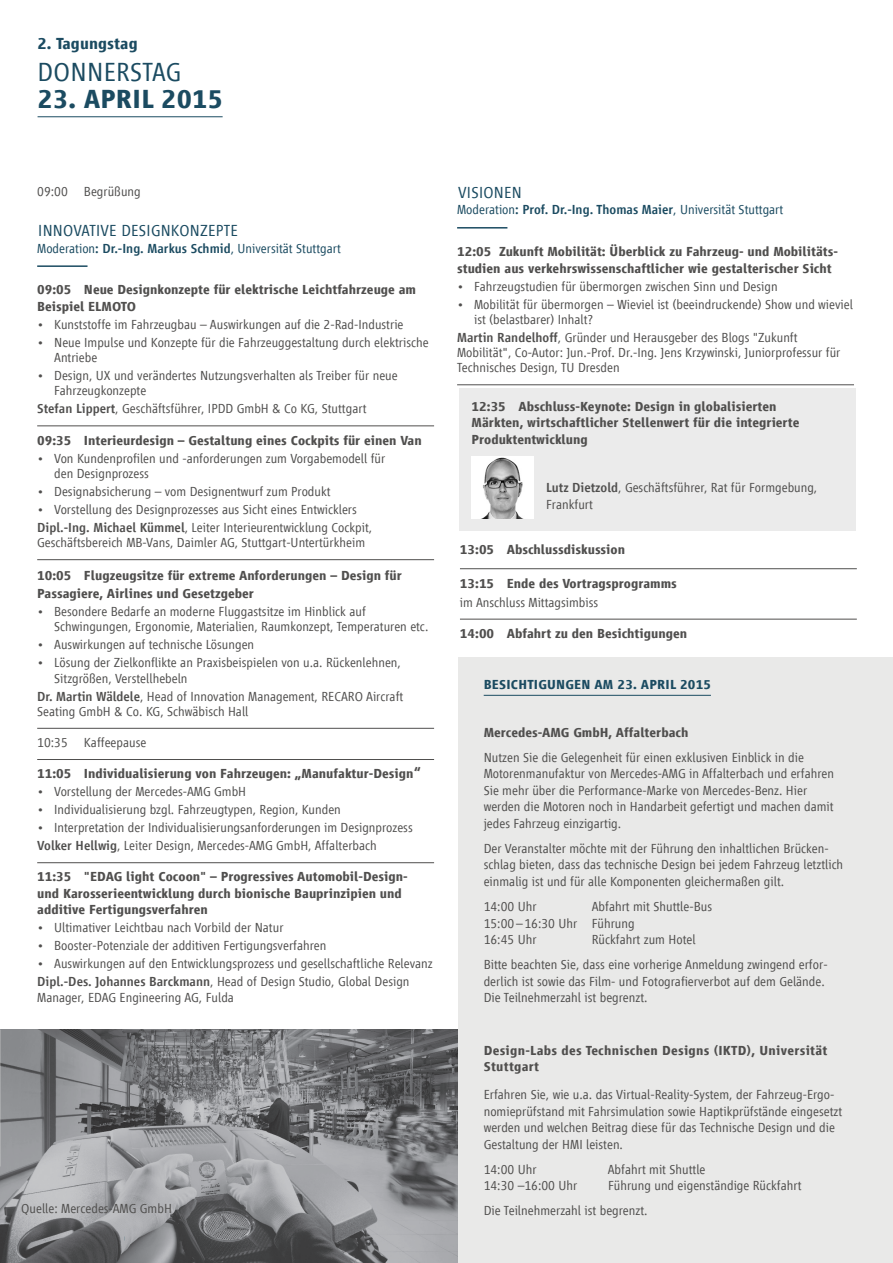
<style>
.page{position:relative;width:893px;height:1263px;background:#fff}
.page>*{position:absolute;margin:0;border:0;box-sizing:border-box;transform-origin:0 0}
.t1{font:700 27px "Vialog LT";letter-spacing:.01em;color:#1b4b61}
.t2{font:300 27px "Vialog LT";letter-spacing:.01em;color:#1b4b61}
.t3{font:300 16.5px "Vialog LT";letter-spacing:.015em;color:#1b4b61}
.t4{font:700 16.5px "Vialog LT";letter-spacing:.005em;color:#1b4b61}
.t5{font:300 13.5px/16.5px "Vialog LT";color:#504f4e}
.t6{font:700 13.5px/16.5px "Vialog LT";color:#504f4e}
.t7{font:300 13.5px "Vialog LT";color:#1b4b61}
.t8{font:700 13.5px/16.5px "Vialog LT";letter-spacing:.02em;color:#504f4e}
.t9{font:700 13.5px "Vialog LT";letter-spacing:.015em;color:#1b4b61}
.s1{font-weight:500}
</style>
<div class="page">
<img style="left:0;top:1029px;width:459px;height:234px">
<hr style="left:37px;top:265px;width:51px;height:2px;background:#1b4b61">
<hr style="left:37px;top:425px;width:397px;height:1px;background:#504f4e">
<hr style="left:37px;top:559px;width:397px;height:1px;background:#504f4e">
<hr style="left:37px;top:728px;width:397px;height:1px;background:#504f4e">
<hr style="left:37px;top:759px;width:397px;height:1px;background:#504f4e">
<hr style="left:37px;top:862px;width:397px;height:1px;background:#504f4e">
<hr style="left:38px;top:116px;width:185px;height:1px;background:#1b4b61">
<hr style="left:457px;top:227px;width:50px;height:2px;background:#1b4b61">
<hr style="left:457px;top:384px;width:397px;height:1px;background:#504f4e">
<div style="left:459px;top:657px;width:434px;height:606px;background:#e9e9e8"></div>
<hr style="left:484px;top:695px;width:227px;height:1px;background:#1b4b61">
<div style="left:459px;top:388px;width:397px;height:143px;background:#ebebeb"></div>
<div style="left:471px;top:456px;width:62px;height:62px;background:#fff"></div>
<img style="left:483px;top:457px;width:40px;height:61px">
<hr style="left:460px;top:568px;width:397px;height:1px;background:#504f4e">
<hr style="left:460px;top:619px;width:397px;height:1px;background:#504f4e">
<p class="t4" style="left:38px;top:34px;width:102px">2. Tagungstag</p>
<h1 class="t2" style="left:38px;top:57px;width:145px">DONNERSTAG</h1>
<h1 class="t1" style="left:38px;top:84px;width:187px">23. APRIL 2015</h1>
<p class="t5" style="left:37px;top:183px;width:105px">09:00 Begrüßung</p>
<p class="t3" style="left:38px;top:222px;width:201px">INNOVATIVE DESIGNKONZEPTE</p>
<p class="t7" style="left:37px;top:241px;width:305px">Moderation<span class="s1">: Dr.-Ing. Markus Schmid</span>, Universität Stuttgart</p>
<p class="t6" style="left:37px;top:282px;width:380px">09:05 Neue Designkonzepte für elektrische Leichtfahrzeuge am<br>Beispiel ELMOTO</p>
<p class="t5" style="left:37px;top:316px;width:368px">• Kunststoffe im Fahrzeugbau – Auswirkungen auf die 2-Rad-Industrie</p>
<p class="t5" style="left:54px;top:335px;width:376px;line-height:15.3px;text-indent:-17px">• Neue Impulse und Konzepte für die Fahrzeuggestaltung durch elektrische<br>Antriebe</p>
<p class="t5" style="left:54px;top:368px;width:345px;line-height:15.3px;text-indent:-17px">• Design, UX und verändertes Nutzungsverhalten als Treiber für neue<br>Fahrzeugkonzepte</p>
<p class="t5" style="left:37px;top:401px;width:331px"><span class="s1">Stefan Lippert</span>, Geschäftsführer, IPDD GmbH &amp; Co KG, Stuttgart</p>
<p class="t6" style="left:37px;top:432px;width:386px">09:35 Interieurdesign – Gestaltung eines Cockpits für einen Van</p>
<p class="t5" style="left:54px;top:450px;width:333px;line-height:15.3px;text-indent:-17px">• Von Kundenprofilen und -anforderungen zum Vorgabemodell für den Designprozess</p>
<p class="t5" style="left:37px;top:483px;width:295px">• Designabsicherung – vom Designentwurf zum Produkt</p>
<p class="t5" style="left:37px;top:500px;width:336px;line-height:18px">• Vorstellung des Designprozesses aus Sicht eines Entwicklers<br><span class="s1">Dipl.-Ing. Michael Kümmel</span>, Leiter Interieurentwicklung Cockpit,</p>
<p class="t5" style="left:37px;top:534px;width:329px">Geschäftsbereich MB-Vans, Daimler AG, Stuttgart-Untertürkheim</p>
<p class="t6" style="left:37px;top:566px;width:366px;line-height:18px">10:05 Flugzeugsitze für extreme Anforderungen – Design für<br>Passagiere, Airlines und Gesetzgeber</p>
<p class="t5" style="left:54px;top:604px;width:376px;line-height:15.3px;text-indent:-17px">• Besondere Bedarfe an moderne Fluggastsitze im Hinblick auf<br>Schwingungen, Ergonomie, Materialien, Raumkonzept, Temperaturen etc.</p>
<p class="t5" style="left:37px;top:636px;width:219px">• Auswirkungen auf technische Lösungen</p>
<p class="t5" style="left:54px;top:655px;width:348px;line-height:15.3px;text-indent:-17px">• Lösung der Zielkonflikte an Praxisbeispielen von u.a. Rückenlehnen,<br>Sitzgrößen, Verstellhebeln</p>
<p class="t5" style="left:37px;top:688px;width:368px;line-height:15.3px"><span class="s1">Dr. Martin Wäldele</span>, Head of Innovation Management, RECARO Aircraft<br>Seating GmbH &amp; Co. KG, Schwäbisch Hall</p>
<p class="t5" style="left:37px;top:734px;width:111px">10:35 Kaffeepause</p>
<p class="t6" style="left:37px;top:765px;width:385px">11:05 Individualisierung von Fahrzeugen: „Manufaktur-Design“</p>
<p class="t5" style="left:37px;top:783px;width:210px">• Vorstellung der Mercedes-AMG GmbH</p>
<p class="t5" style="left:37px;top:801px;width:305px">• Individualisierung bzgl. Fahrzeugtypen, Region, Kunden</p>
<p class="t5" style="left:37px;top:819px;width:377px;line-height:18px">• Interpretation der Individualisierungsanforderungen im Designprozess<br><span class="s1">Volker Hellwig</span>, Leiter Design, Mercedes-AMG GmbH, Affalterbach</p>
<p class="t6" style="left:37px;top:869px;width:372px">11:35 "EDAG light Cocoon" – Progressives Automobil-Design&shy;und Karosserieentwicklung durch bionische Bauprinzipien und additive Fertigungsverfahren</p>
<p class="t5" style="left:37px;top:920px;width:248px">• Ultimativer Leichtbau nach Vorbild der Natur</p>
<p class="t5" style="left:37px;top:938px;width:291px">• Booster-Potenziale der additiven Fertigungsverfahren</p>
<p class="t5" style="left:37px;top:955px;width:397px;line-height:18px">• Auswirkungen auf den Entwicklungsprozess und gesellschaftliche Relevanz<br><span class="s1">Dipl.-Des. Johannes Barckmann</span>, Head of Design Studio, Global Design</p>
<p class="t5" style="left:37px;top:989px;width:198px">Manager, EDAG Engineering AG, Fulda</p>
<p class="t5" style="left:21px;top:1200px;width:152px">Quelle: Mercedes-AMG GmbH</p>
<p class="t3" style="left:458px;top:183px;width:65px">VISIONEN</p>
<p class="t7" style="left:457px;top:202px;width:328px">Moderation<span class="s1">: Prof. Dr.-Ing. Thomas Maier</span>, Universität Stuttgart</p>
<p class="t6" style="left:457px;top:243px;width:382px">12:05 Zukunft Mobilität: Überblick zu Fahrzeug- und Mobilitäts&shy;studien aus verkehrswissenschaftlicher wie gestalterischer Sicht</p>
<p class="t5" style="left:457px;top:278px;width:322px">• Fahrzeugstudien für übermorgen zwischen Sinn und Design</p>
<p class="t5" style="left:474px;top:296px;width:380px;line-height:15.3px;text-indent:-17px">• Mobilität für übermorgen – Wieviel ist (beeindruckende) Show und wieviel ist (belastbarer) Inhalt?</p>
<p class="t5" style="left:457px;top:330px;width:385px;line-height:15.3px"><span class="s1">Martin Randelhoff</span>, Gründer und Herausgeber des Blogs "Zukunft<br>Mobilität", Co-Autor: Jun.-Prof. Dr.-Ing. Jens Krzywinski, Juniorprofessur für<br>Technisches Design, TU Dresden</p>
<p class="t6" style="left:472px;top:398px;width:329px">12:35 Abschluss-Keynote: Design in globalisierten<br>Märkten, wirtschaftlicher Stellenwert für die integrierte<br>Produktentwicklung</p>
<p class="t5" style="left:546px;top:480px;width:273px"><span class="s1">Lutz Dietzold</span>, Geschäftsführer, Rat für Formgebung,<br>Frankfurt</p>
<p class="t6" style="left:460px;top:541px;width:167px">13:05 Abschlussdiskussion</p>
<p class="t6" style="left:460px;top:575px;width:218px">13:15 Ende des Vortragsprogramms</p>
<p class="t5" style="left:460px;top:594px;width:140px">im Anschluss Mittagsimbiss</p>
<p class="t6" style="left:460px;top:625px;width:229px">14:00 Abfahrt zu den Besichtigungen</p>
<p class="t9" style="left:484px;top:677px;width:229px">BESICHTIGUNGEN AM 23. APRIL 2015</p>
<p class="t6" style="left:484px;top:724px;width:206px">Mercedes-AMG GmbH, Affalterbach</p>
<p class="t5" style="left:484px;top:749px;width:352px">Nutzen Sie die Gelegenheit für einen exklusiven Einblick in die Motorenmanufaktur von Mercedes-AMG in Affalterbach und erfahren Sie mehr über die Performance-Marke von Mercedes-Benz. Hier werden die Motoren noch in Handarbeit gefertigt und machen damit jedes Fahrzeug einzigartig.</p>
<p class="t5" style="left:484px;top:840px;width:361px">Der Veranstalter möchte mit der Führung den inhaltlichen Brücken&shy;schlag bieten, dass das technische Design bei jedem Fahrzeug letztlich einmalig ist und für alle Komponenten gleichermaßen gilt.</p>
<p class="t5" style="left:484px;top:898px;width:54px">14:00 Uhr</p>
<p class="t5" style="left:484px;top:898px;width:230px;text-indent:108px">Abfahrt mit Shuttle-Bus<br>15:00–16:30 Uhr Führung<br>16:45 Uhr</p>
<p class="t5" style="left:484px;top:927px;width:345px;line-height:25.2px;text-indent:108px">Rückfahrt zum Hotel<br>Bitte beachten Sie, dass eine vorherige Anmeldung zwingend erfor-</p>
<p class="t5" style="left:484px;top:973px;width:343px">derlich ist sowie das Film- und Fotografierverbot auf dem Gelände.<br>Die Teilnehmerzahl ist begrenzt.</p>
<p class="t8" style="left:484px;top:1042px;width:345px">Design-Labs des Technischen Designs (IKTD), Universität<br>Stuttgart</p>
<p class="t5" style="left:484px;top:1086px;width:360px">Erfahren Sie, wie u.a. das Virtual-Reality-System, der Fahrzeug-Ergo&shy;nomieprüfstand mit Fahrsimulation sowie Haptikprüfstände eingesetzt werden und welchen Beitrag diese für das Technische Design und die Gestaltung der HMI leisten.</p>
<p class="t5" style="left:484px;top:1161px;width:54px">14:00 Uhr</p>
<p class="t5" style="left:608px;top:1161px;width:99px">Abfahrt mit Shuttle</p>
<p class="t5" style="left:484px;top:1177px;width:95px">14:30 –16:00 Uhr</p>
<p class="t5" style="left:484px;top:1173px;width:319px;line-height:25.2px;text-indent:124px">Führung und eigenständige Rückfahrt<br>Die Teilnehmerzahl ist begrenzt.</p>
</div>
